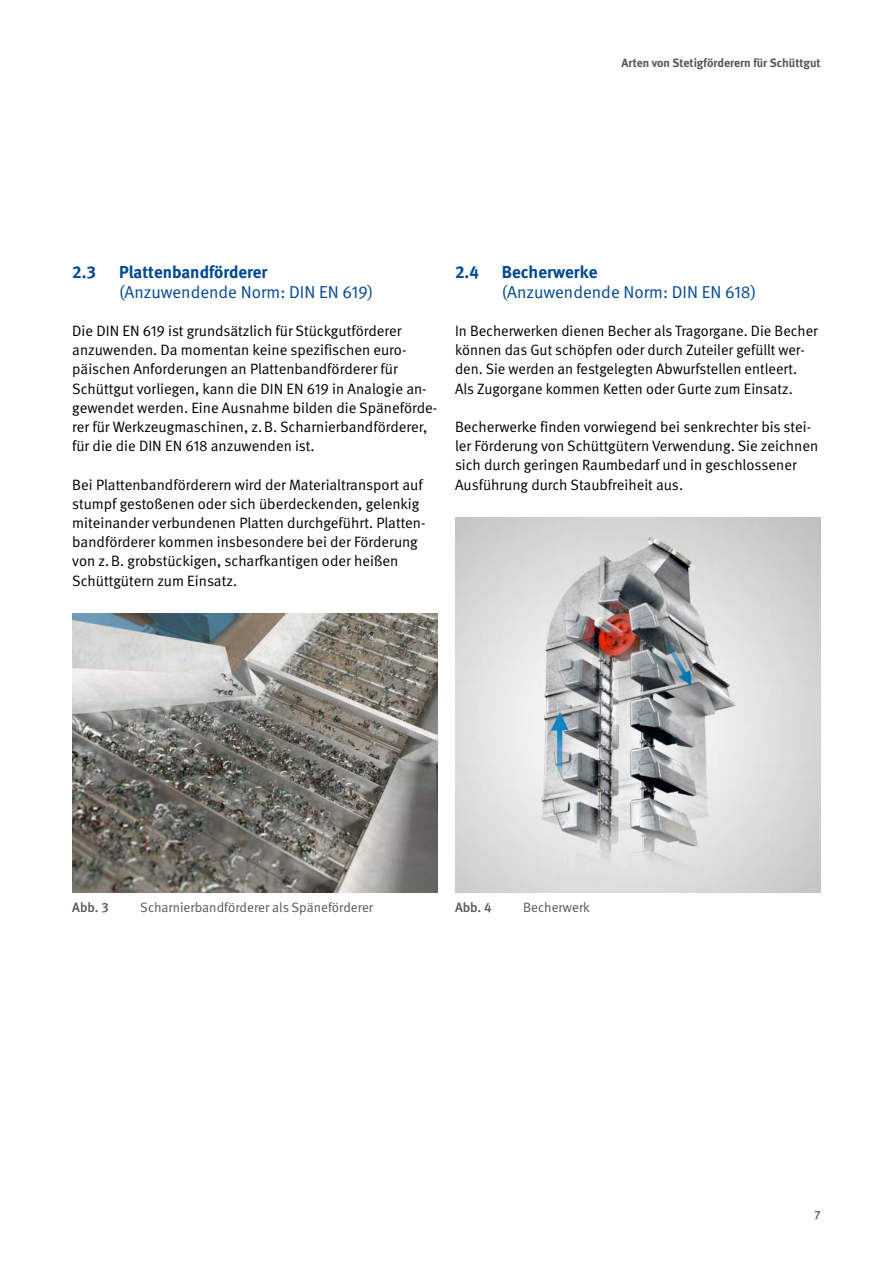
<style>
.page{position:relative;width:893px;height:1263px;background:#fff}
.page>*{position:absolute;margin:0;border:0;box-sizing:border-box;transform-origin:0 0}
.Überschriften_H2{font:17.25px/19.2px "DGUV Meta";color:#004893}
.Überschriften_H2-2{font:700 17.25px "DGUV Meta";color:#004893}
.Fließtext_FT_Abstand_vor{font:15px/19.2px "DGUV Meta";color:#000}
.t1{font:13.5px "DGUV Meta";color:#565655}
.t2{font:500 13.5px "DGUV Meta";letter-spacing:-.005em;color:#565655}
.t3{font:700 12px "DGUV Meta";color:#565655}
.t4{font:500 12px "DGUV Meta";color:#565655}
.s1{font-weight:700}
</style>
<div class="page">
<img style="left:72px;top:613px;width:366px;height:280px">
<img style="left:455px;top:517px;width:366px;height:376px">
<p class="t3" style="left:621px;top:56px;width:201px">Arten von Stetigförderern für Schüttgut</p>
<h2 class="Überschriften_H2-2" style="left:72px;top:262px;width:25px">2.3</h2>
<h2 class="Überschriften_H2" style="left:119px;top:263px;width:256px"><span class="s1">Plattenbandförderer </span>(Anzuwendende Norm: DIN EN 619)</h2>
<p class="Fließtext_FT_Abstand_vor" style="left:72px;top:322px;width:366px">Die DIN EN 619 ist grundsätzlich für Stückgutförderer anzuwenden. Da momentan keine spezifischen euro&shy;päischen Anforderungen an Plattenbandförderer für Schüttgut vorliegen, kann die DIN EN 619 in Analogie an&shy;gewendet werden. Eine Ausnahme bilden die Späneförde&shy;rer für Werkzeugmaschinen, z.B. Scharnierbandförderer, für die die DIN EN 618 anzuwenden ist.</p>
<p class="Fließtext_FT_Abstand_vor" style="left:72px;top:475px;width:355px">Bei Plattenbandförderern wird der Materialtransport auf stumpf gestoßenen oder sich überdeckenden, gelenkig miteinander verbundenen Platten durchgeführt. Platten&shy;bandförderer kommen insbesondere bei der Förderung von z.B. grobstückigen, scharfkantigen oder heißen Schüttgütern zum Einsatz.</p>
<h2 class="Überschriften_H2-2" style="left:455px;top:262px;width:25px">2.4</h2>
<h2 class="Überschriften_H2" style="left:502px;top:263px;width:256px"><span class="s1">Becherwerke<br></span>(Anzuwendende Norm: DIN EN 618)</h2>
<p class="Fließtext_FT_Abstand_vor" style="left:455px;top:322px;width:364px">In Becherwerken dienen Becher als Tragorgane. Die Becher können das Gut schöpfen oder durch Zuteiler gefüllt wer&shy;den. Sie werden an festgelegten Abwurfstellen entleert.<br>Als Zugorgane kommen Ketten oder Gurte zum Einsatz.</p>
<p class="Fließtext_FT_Abstand_vor" style="left:455px;top:418px;width:365px">Becherwerke finden vorwiegend bei senkrechter bis stei&shy;ler Förderung von Schüttgütern Verwendung. Sie zeichnen sich durch geringen Raumbedarf und in geschlossener Ausführung durch Staubfreiheit aus.</p>
<p class="t2" style="left:72px;top:899px;width:38px">Abb. 3</p>
<p class="t1" style="left:140px;top:899px;width:234px">Scharnierbandförderer als Späneförderer</p>
<p class="t2" style="left:455px;top:899px;width:38px">Abb. 4</p>
<p class="t1" style="left:523px;top:899px;width:69px">Becherwerk</p>
<p class="t4" style="left:815px;top:1208px;width:8px">7</p>
</div>
